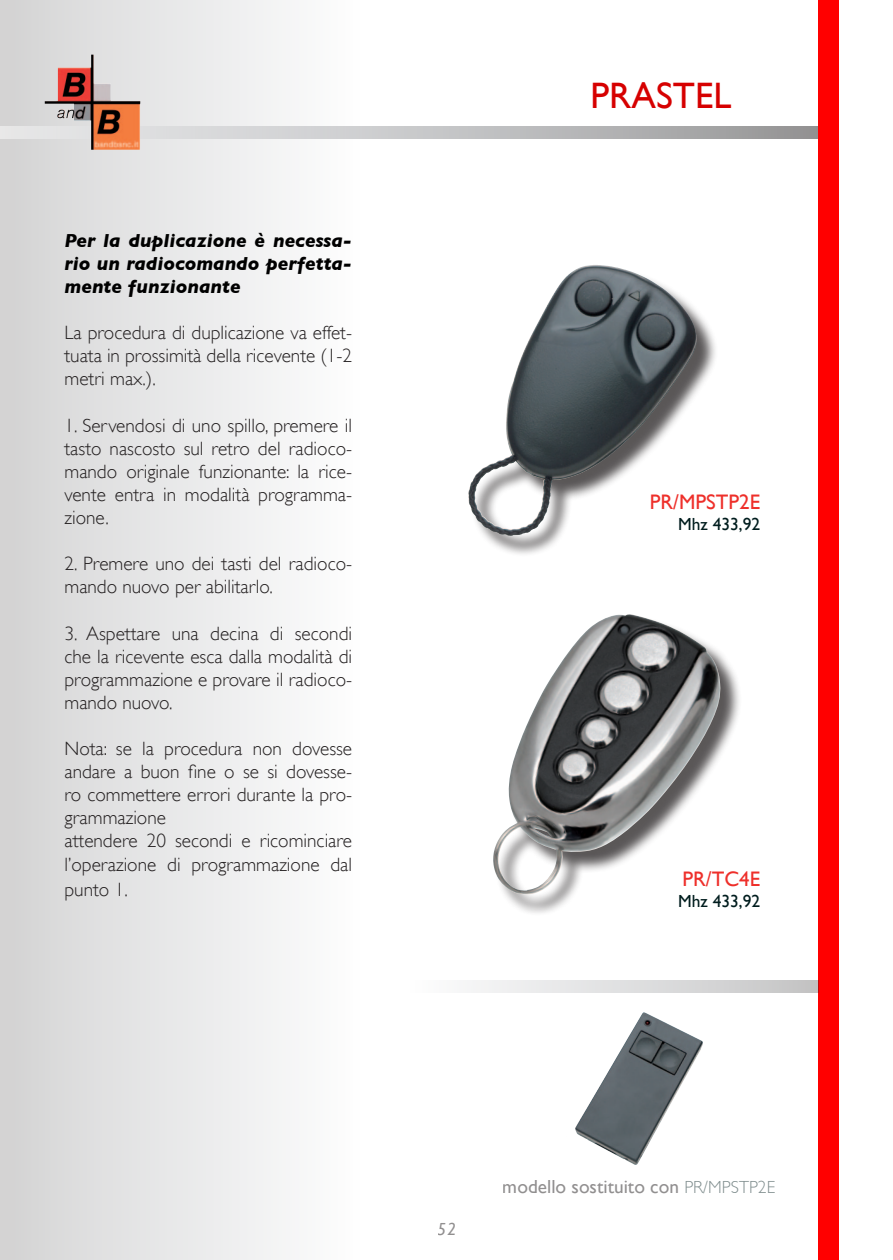
<style>
.page{position:relative;width:893px;height:1260px;background:#fff}
.page>*{position:absolute;margin:0;border:0;box-sizing:border-box;transform-origin:0 0}
.t1{font:36.75px "Gill Sans";color:#d60000}
.t2{font:21px "Gill Sans";color:#ee2f2a}
.t3{font:300 19.25px/23.1px "Gill Sans";color:#231f20;text-align:justify}
.t4{font:italic 700 19.25px/23.1px "Gill Sans";color:#000;text-align:justify}
.t5{font:19.25px "Gill Sans";color:#231f20}
.t6{font:17.5px "Gill Sans";color:#011d1e}
.t7{font:italic 17.5px "Gill Sans";color:#231f20}
.s1{font-weight:300;font-size:17.5px;color:#011d1e}
</style>
<div class="page">
<div style="left:0;top:0;width:367px;height:1260px;background:linear-gradient(to right,#d4d3d4,#fff)"></div>
<svg style="left:0;top:126px;width:819px;height:13px;background:#c0c1c2"></svg>
<div style="left:819px;top:0;width:20px;height:1260px;background:#f00"></div>
<img style="left:45px;top:54px;width:95px;height:96px">
<div style="left:470px;top:267px;width:248px;height:290px;background:#231f20;opacity:.75"></div>
<img style="left:546px;top:265px;width:47px;height:42px">
<img style="left:630px;top:1013px;width:13px;height:21px">
<div style="left:495px;top:616px;width:247px;height:299px;background:#231f20;opacity:.75"></div>
<img style="left:493px;top:614px;width:228px;height:281px">
<svg style="left:471px;top:980px;width:348px;height:13px;background:#dcdcdc"></svg>
<p class="t4" style="left:64px;top:229px;width:289px">Per la duplicazione è necessa&shy;rio un radiocomando perfetta&shy;mente funzionante</p>
<p class="t3" style="left:64px;top:321px;width:289px">La procedura di duplicazione va effet&shy;tuata in prossimità della ricevente (1-2 metri max.).</p>
<p class="t3" style="left:64px;top:414px;width:289px">1. Servendosi di uno spillo, premere il tasto nascosto sul retro del radioco&shy;mando originale funzionante: la rice&shy;vente entra in modalità programma&shy;zione.</p>
<p class="t3" style="left:64px;top:552px;width:289px">2. Premere uno dei tasti del radioco&shy;mando nuovo per abilitarlo.</p>
<p class="t3" style="left:64px;top:622px;width:289px">3. Aspettare una decina di secondi che la ricevente esca dalla modalità di programmazione e provare il radioco&shy;mando nuovo.</p>
<p class="t3" style="left:64px;top:737px;width:289px;text-align:left">Nota: se la procedura non dovesse andare a buon fine o se si dovesse&shy;ro commettere errori durante la pro&shy;grammazione<br>attendere 20 secondi e ricominciare l’operazione di programmazione dal</p>
<p class="t3" style="left:64px;top:878px;width:65px">punto 1.</p>
<h1 class="t1" style="left:590px;top:74px;width:142px">PRASTEL</h1>
<p class="t2" style="left:650px;top:489px;width:112px">PR/MPSTP2E</p>
<p class="t6" style="left:678px;top:513px;width:84px">Mhz 433,92</p>
<p class="t2" style="left:682px;top:866px;width:79px">PR/TC4E</p>
<p class="t6" style="left:678px;top:890px;width:84px">Mhz 433,92</p>
<p class="t7" style="left:438px;top:1219px;width:20px">52</p>
<p class="t5" style="left:503px;top:1175px;width:274px">modello sostituito con <span class="s1">PR/MPSTP2E</span></p>
</div>
